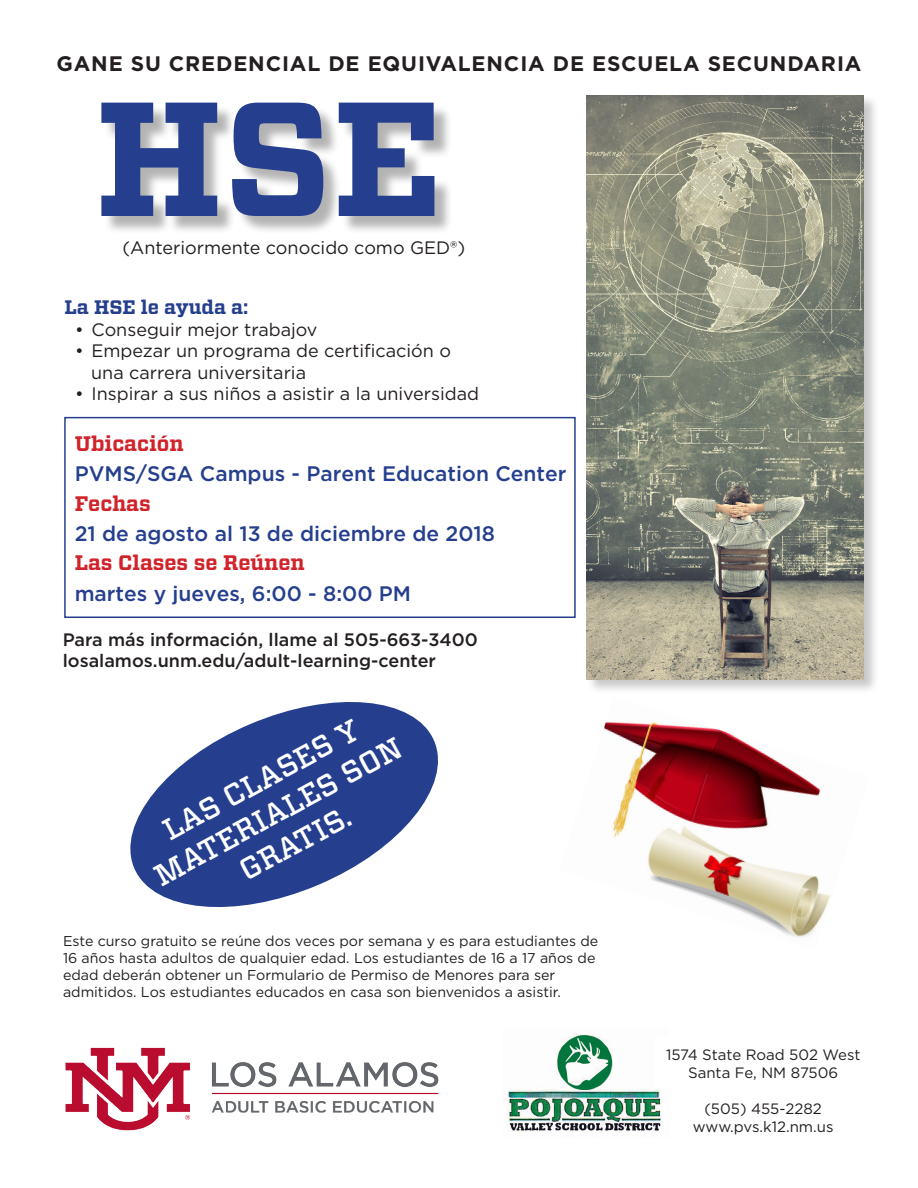
<style>
.page{position:relative;width:918px;height:1188px;background:#fff}
.page>*{position:absolute;margin:0;border:0;box-sizing:border-box;transform-origin:0 0}
.t1{font:700 162px "Vitesse";color:#253f8e}
.t2{font:500 30px/36.2px "Vitesse";color:#fff;text-align:center}
.t3{font:500 21px/30px "Gotham";color:#253f8e}
.t4{font:700 21px "Gotham";letter-spacing:.04em;color:#231f20}
.t5{font:700 19.5px "Vitesse";color:#253f8e}
.t6{font:18px/21.6px "Gotham";color:#231f20}
.t7{font:500 18px "Gotham";color:#231f20}
.t8{font:15px "Gotham";color:#231f20}
.t9{font:14.25px/17.1px "Gotham";color:#231f20}
.s1{font-family:"Vitesse";font-weight:700;color:#d1232a}
</style>
<div class="page">
<div style="left:104px;top:105px;width:349px;height:130px;background:#231f20;opacity:.34"></div>
<div style="left:64px;top:417px;width:512px;height:201px;border:2px solid #253f8e"></div>
<div style="left:586px;top:95px;width:293px;height:600px;background:#231f20;opacity:.25"></div>
<img style="left:587px;top:95px;width:277px;height:584px">
<img style="left:604px;top:721px;width:226px;height:217px">
<img style="left:507px;top:1033px;width:154px;height:98px">
<img style="left:65px;top:1047px;width:374px;height:84px">
<svg style="left:130px;top:702px;width:308px;height:205px;fill:#253f8e"></svg>
<p class="t4" style="left:57px;top:49px;width:806px">GANE SU CREDENCIAL DE EQUIVALENCIA DE ESCUELA SECUNDARIA</p>
<p class="t1" style="left:95px;top:51px;width:348px">HSE</p>
<p class="t6" style="left:122px;top:236px;width:344px">(Anteriormente conocido como GED®)</p>
<p class="t5" style="left:64px;top:294px;width:185px">La HSE le ayuda a:</p>
<p class="t6" style="left:75px;top:318px;width:244px">• Conseguir mejor trabajov</p>
<p class="t6" style="left:91px;top:340px;width:361px;text-indent:-16px">• Empezar un programa de certificación o una carrera universitaria</p>
<p class="t6" style="left:75px;top:383px;width:406px">• Inspirar a sus niños a asistir a la universidad</p>
<p class="t3" style="left:75px;top:428px;width:493px"><span class="s1">Ubicación<br></span>PVMS/SGA Campus - Parent Education Center<br><span class="s1">Fechas<br></span>21 de agosto al 13 de diciembre de 2018<br><span class="s1">Las Clases se Reúnen<br></span>martes y jueves, 6:00 - 8:00 PM</p>
<p class="t7" style="left:63px;top:628px;width:417px">Para más información, llame al 505-663-3400</p>
<p class="t7" style="left:63px;top:649px;width:375px">losalamos.unm.edu/adult-learning-center</p>
<p class="t2" style="left:157px;top:817px;width:220px;rotate:-29deg">LAS CLASES Y</p>
<p class="t2" style="left:148px;top:863px;width:278px;rotate:-29deg">MATERIALES SON<br>GRATIS.</p>
<p class="t9" style="left:63px;top:932px;width:537px">Este curso gratuito se reúne dos veces por semana y es para estudiantes de<br>16 años hasta adultos de qualquier edad. Los estudiantes de 16 a 17 años de edad deberán obtener un Formulario de Permiso de Menores para ser</p>
<p class="t9" style="left:63px;top:983px;width:499px">admitidos. Los estudiantes educados en casa son bienvenidos a asistir.</p>
<p class="t8" style="left:666px;top:1046px;width:196px">1574 State Road 502 West</p>
<p class="t8" style="left:688px;top:1064px;width:152px">Santa Fe, NM 87506</p>
<p class="t8" style="left:704px;top:1100px;width:119px">(505) 455-2282</p>
<p class="t8" style="left:693px;top:1118px;width:142px">www.pvs.k12.nm.us</p>
</div>
